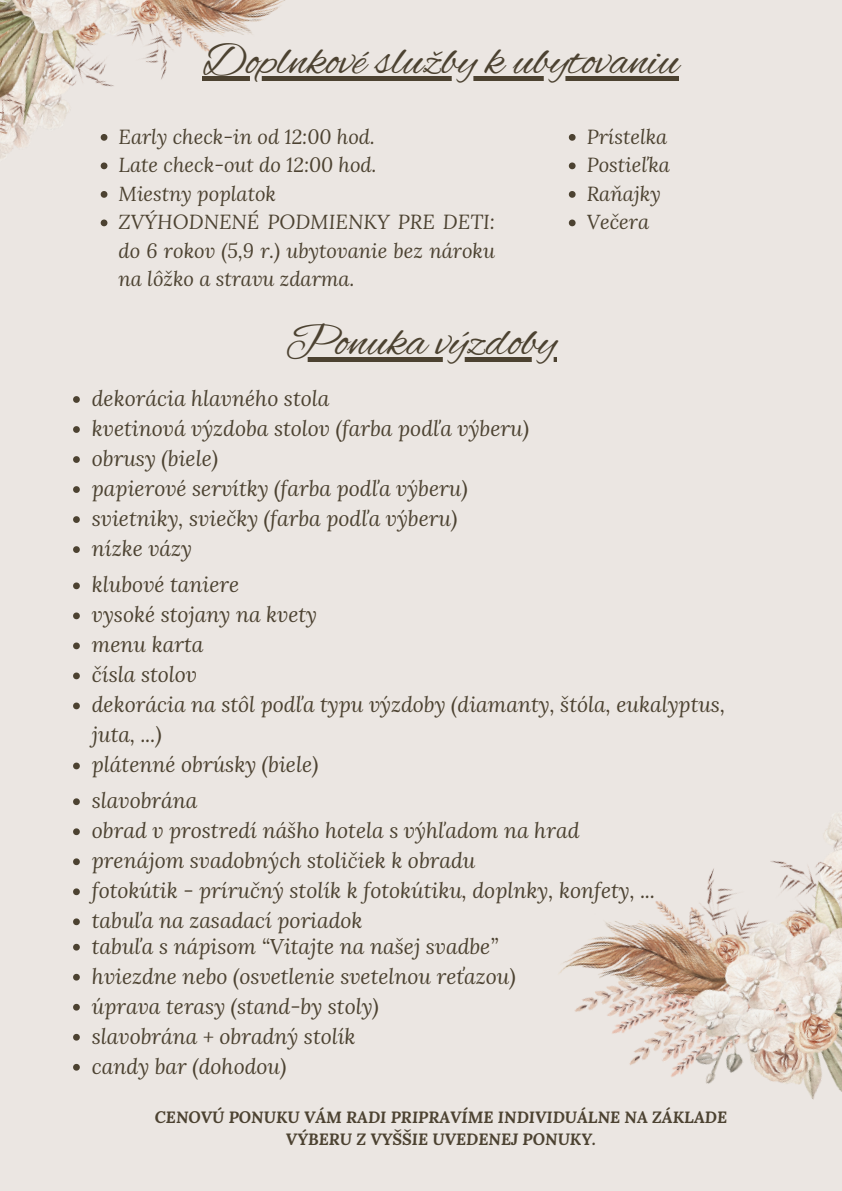
<style>
.page{position:relative;width:842px;height:1191px;background:#fff}
.page>*{position:absolute;margin:0;border:0;box-sizing:border-box;transform-origin:0 0}
.t1{font:47.6px "Alex Brush";color:#4c4231}
.t2{font:47.2px "Alex Brush";color:#4c4231}
.t3{font:italic 21.2px/30px "Lora";color:#4c4231}
.t4{font:italic 20.2px/28.5px "Lora";color:#4c4231;text-align:justify}
.t5{font:italic 700 16.2px/22.5px "Lora";color:#4c4231;text-align:center}
</style>
<div class="page">
<div style="left:0;top:0;width:842px;height:1190px;background:#ebe6e2"></div>
<svg style="left:307px;top:357px;width:250px;height:4px"></svg>
<img style="left:0;top:0;width:312px;height:227px">
<svg style="left:73px;top:396px;width:7px;height:7px"></svg>
<svg style="left:73px;top:426px;width:7px;height:7px"></svg>
<svg style="left:73px;top:456px;width:7px;height:7px"></svg>
<svg style="left:73px;top:486px;width:7px;height:7px"></svg>
<svg style="left:73px;top:516px;width:7px;height:7px"></svg>
<svg style="left:73px;top:546px;width:7px;height:7px"></svg>
<svg style="left:73px;top:582px;width:7px;height:7px"></svg>
<svg style="left:73px;top:612px;width:7px;height:7px"></svg>
<svg style="left:73px;top:642px;width:7px;height:7px"></svg>
<svg style="left:73px;top:672px;width:7px;height:7px"></svg>
<svg style="left:73px;top:702px;width:7px;height:7px"></svg>
<svg style="left:73px;top:762px;width:7px;height:7px"></svg>
<svg style="left:73px;top:798px;width:7px;height:7px"></svg>
<svg style="left:73px;top:828px;width:7px;height:7px"></svg>
<svg style="left:73px;top:858px;width:7px;height:7px"></svg>
<svg style="left:73px;top:888px;width:7px;height:7px"></svg>
<svg style="left:73px;top:918px;width:7px;height:7px"></svg>
<svg style="left:73px;top:943px;width:7px;height:7px"></svg>
<svg style="left:73px;top:973px;width:7px;height:7px"></svg>
<svg style="left:73px;top:1003px;width:7px;height:7px"></svg>
<svg style="left:73px;top:1033px;width:7px;height:7px"></svg>
<svg style="left:73px;top:1063px;width:7px;height:7px"></svg>
<img style="left:559px;top:822px;width:283px;height:278px">
<hr style="left:203px;top:76px;width:476px;height:4px;background:#4c4231">
<svg style="left:101px;top:134px;width:6px;height:7px"></svg>
<svg style="left:101px;top:162px;width:6px;height:7px"></svg>
<svg style="left:101px;top:191px;width:6px;height:7px"></svg>
<svg style="left:101px;top:219px;width:6px;height:7px"></svg>
<svg style="left:569px;top:134px;width:7px;height:7px"></svg>
<svg style="left:569px;top:162px;width:7px;height:7px"></svg>
<svg style="left:569px;top:191px;width:7px;height:7px"></svg>
<svg style="left:569px;top:219px;width:7px;height:7px"></svg>
<p class="t2" style="left:203px;top:34px;width:478px">Doplnkové služby k ubytovaniu</p>
<p class="t4" style="left:119px;top:122px;width:258px">Early check-in od 12:00 hod.</p>
<p class="t4" style="left:119px;top:150px;width:259px">Late check-out do 12:00 hod.</p>
<p class="t4" style="left:119px;top:179px;width:159px">Miestny poplatok</p>
<p class="t4" style="left:119px;top:207px;width:378px">ZVÝHODNENÉ PODMIENKY PRE DETI: do 6 rokov (5,9 r.) ubytovanie bez nároku na lôžko a stravu zdarma.</p>
<p class="t4" style="left:587px;top:122px;width:82px">Prístelka</p>
<p class="t4" style="left:587px;top:150px;width:85px">Postieľka</p>
<p class="t4" style="left:587px;top:179px;width:76px">Raňajky</p>
<p class="t4" style="left:587px;top:207px;width:64px">Večera</p>
<p class="t1" style="left:285px;top:315px;width:273px">Ponuka výzdoby</p>
<h1 class="t3" style="left:92px;top:383px;width:239px">dekorácia hlavného stola</h1>
<p class="t3" style="left:92px;top:413px;width:439px">kvetinová výzdoba stolov (farba podľa výberu)</p>
<p class="t3" style="left:92px;top:443px;width:128px">obrusy (biele)</p>
<p class="t3" style="left:92px;top:473px;width:377px">papierové servítky (farba podľa výberu)</p>
<p class="t3" style="left:92px;top:503px;width:367px">svietniky, sviečky (farba podľa výberu)</p>
<p class="t3" style="left:92px;top:533px;width:102px">nízke vázy</p>
<p class="t3" style="left:92px;top:569px;width:149px">klubové taniere</p>
<p class="t3" style="left:92px;top:599px;width:227px">vysoké stojany na kvety</p>
<p class="t3" style="left:92px;top:629px;width:113px">menu karta</p>
<h1 class="t3" style="left:92px;top:659px;width:107px">čísla stolov</h1>
<p class="t3" style="left:92px;top:689px;width:635px">dekorácia na stôl podľa typu výzdoby (diamanty, štóla, eukalyptus, juta, ...)</p>
<p class="t3" style="left:92px;top:749px;width:228px">plátenné obrúsky (biele)</p>
<p class="t3" style="left:92px;top:785px;width:107px">slavobrána</p>
<p class="t3" style="left:92px;top:815px;width:489px">obrad v prostredí nášho hotela s výhľadom na hrad</p>
<p class="t3" style="left:92px;top:845px;width:385px">prenájom svadobných stoličiek k obradu</p>
<p class="t3" style="left:92px;top:875px;width:565px">fotokútik - príručný stolík k fotokútiku, doplnky, konfety, ...</p>
<p class="t3" style="left:92px;top:905px;width:272px">tabuľa na zasadací poriadok</p>
<p class="t3" style="left:92px;top:930px;width:408px">tabuľa s nápisom “Vitajte na našej svadbe”</p>
<p class="t3" style="left:92px;top:960px;width:425px">hviezdne nebo (osvetlenie svetelnou reťazou)</p>
<p class="t3" style="left:92px;top:990px;width:289px">úprava terasy (stand-by stoly)</p>
<p class="t3" style="left:92px;top:1020px;width:265px">slavobrána + obradný stolík</p>
<p class="t3" style="left:92px;top:1050px;width:196px">candy bar (dohodou)</p>
<p class="t5" style="left:155px;top:1105px;width:574px">CENOVÚ PONUKU VÁM RADI PRIPRAVÍME INDIVIDUÁLNE NA ZÁKLADE<br>VÝBERU Z VYŠŠIE UVEDENEJ PONUKY.</p>
</div>
